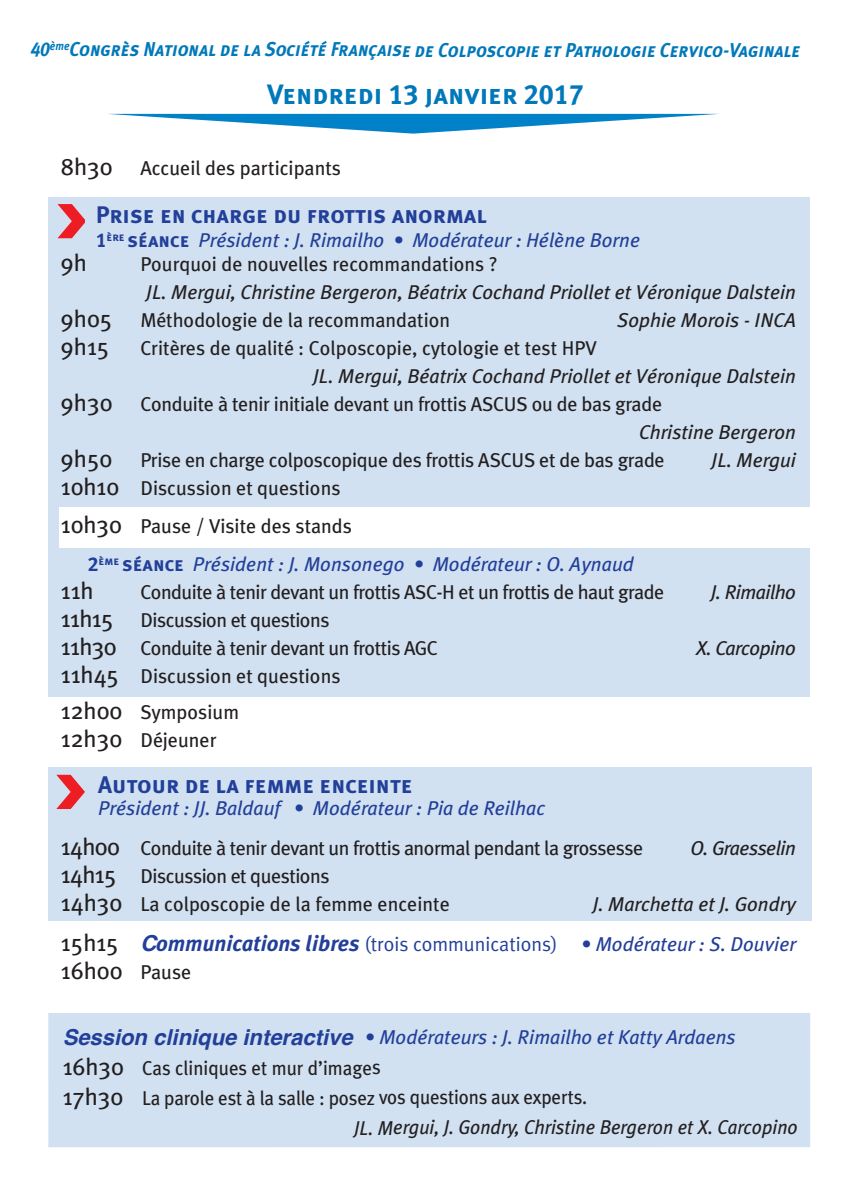
<style>
.page{position:relative;width:851px;height:1191px;background:#fff}
.page>*{position:absolute;margin:0;border:0;box-sizing:border-box;transform-origin:0 0}
.t1{font:28px "Meta Plus Bold Caps";color:#0078ba}
.t2{font:24px "Meta Plus Bold Caps";color:#223f99}
.t3{font:24px "Meta Plus";color:#231f20}
.t4{font:20px/28px "Meta Plus";letter-spacing:-.01em;color:#231f20}
.t5{font:italic 20px "Meta Plus";color:#223f99}
.t6{font:italic 20px "Meta Plus";color:#231f20}
.t7{font:20px "Meta Plus";letter-spacing:-.01em;color:#231f20;scale:.95 1}
.t8{font:italic 20px "Meta Plus Bold Caps";color:#0078ba;scale:.9 1}
.t9{font:20px "Meta Plus Normal";color:#223f99}
.t10{font:italic 20px "Meta Plus";color:#231f20;scale:.95 1}
.t11{font:italic 20px "Meta Plus";letter-spacing:-.025em;color:#231f20}
.s1{font-family:"Meta Plus Bold Caps";font-style:normal}
.s2{font-size:24px}
.s3{font-family:"Meta Plus";font-size:24px;color:#231f20}
.s4{font-family:"Helvetica";font-weight:700;font-style:italic;font-size:22px}
.s5{font-family:"Meta Plus";font-weight:700;font-style:italic;font-size:22px}
.s6{font-family:"Meta Plus";font-style:italic}
.s7{font-size:20px}
.s8{font-family:"Helvetica";font-weight:700;font-size:22px}
</style>
<div class="page">
<div style="left:48px;top:197px;width:762px;height:499px;background:#d1e1f1"></div>
<div style="left:48px;top:1013px;width:762px;height:134px;background:#d1e1f1"></div>
<div style="left:48px;top:767px;width:763px;height:153px;background:#d1e1f1"></div>
<div style="left:59px;top:508px;width:763px;height:40px;background:#fff"></div>
<svg style="left:109px;top:114px;width:608px;height:20px"></svg>
<svg style="left:56px;top:775px;width:28px;height:34px"></svg>
<svg style="left:57px;top:204px;width:27px;height:34px"></svg>
<p class="t8" style="left:31px;top:38px;width:856px">40<sup>ème</sup>Congrès National de la Société Française de Colposcopie et Pathologie Cervico-Vaginale</p>
<h1 class="t1" style="left:267px;top:78px;width:318px">Vendredi 13 janvier 2017</h1>
<p class="t3" style="left:61px;top:153px;width:53px">8h30</p>
<p class="t4" style="left:140px;top:154px;width:202px">Accueil des participants</p>
<p class="t2" style="left:96px;top:200px;width:392px">Prise en charge du frottis anormal</p>
<p class="t5" style="left:96px;top:228px;width:546px"><span class="s1">1</span><sup>ère</sup> <span class="s1">séance</span> Président : J. Rimailho • Modérateur : Hélène Borne</p>
<p class="t3" style="left:61px;top:248px;width:28px">9h</p>
<p class="t4" style="left:140px;top:250px;width:359px">Pourquoi de nouvelles recommandations ?</p>
<p class="t6" style="left:146px;top:280px;width:651px">JL. Mergui, Christine Bergeron, Béatrix Cochand Priollet et Véronique Dalstein</p>
<p class="t3" style="left:61px;top:304px;width:53px">9h05</p>
<p class="t4" style="left:140px;top:306px;width:311px">Méthodologie de la recommandation</p>
<p class="t6" style="left:617px;top:308px;width:180px">Sophie Morois - INCA</p>
<p class="t3" style="left:61px;top:332px;width:50px">9h15</p>
<p class="t4" style="left:140px;top:334px;width:458px">Critères de qualité : Colposcopie, cytologie et test HPV</p>
<p class="t6" style="left:313px;top:364px;width:484px">JL. Mergui, Béatrix Cochand Priollet et Véronique Dalstein</p>
<p class="t3" style="left:61px;top:388px;width:53px">9h30</p>
<p class="t4" style="left:140px;top:390px;width:523px">Conduite à tenir initiale devant un frottis ASCUS ou de bas grade</p>
<p class="t6" style="left:639px;top:420px;width:158px">Christine Bergeron</p>
<p class="t3" style="left:61px;top:444px;width:53px">9h50</p>
<p class="t4" style="left:140px;top:446px;width:526px">Prise en charge colposcopique des frottis ASCUS et de bas grade</p>
<p class="t6" style="left:711px;top:448px;width:86px">JL. Mergui</p>
<p class="t4" style="left:61px;top:474px;width:281px"><span class="s2">10h10</span> Discussion et questions</p>
<p class="t4" style="left:61px;top:512px;width:292px"><span class="s2">10h30</span> Pause / Visite des stands</p>
<p class="t5" style="left:88px;top:552px;width:547px"><span class="s1">2</span><sup>ème</sup> <span class="s1">séance</span> Président : J. Monsonego • Modérateur : O. Aynaud</p>
<p class="t3" style="left:61px;top:576px;width:34px">11h</p>
<p class="t4" style="left:140px;top:578px;width:525px">Conduite à tenir devant un frottis ASC-H et un frottis de haut grade</p>
<p class="t11" style="left:710px;top:580px;width:87px">J. Rimailho</p>
<p class="t3" style="left:61px;top:604px;width:54px">11h15</p>
<p class="t4" style="left:61px;top:606px;width:378px;text-indent:79px">Discussion et questions<br><span class="s2">11h30</span> Conduite à tenir devant un frottis AGC</p>
<p class="t11" style="left:696px;top:636px;width:101px">X. Carcopino</p>
<p class="t4" style="left:61px;top:658px;width:281px;line-height:36px"><span class="s2">11h45</span> Discussion et questions<br><span class="s2">12h00</span> Symposium</p>
<p class="t4" style="left:61px;top:726px;width:157px"><span class="s2">12h30</span> Déjeuner</p>
<p class="t2" style="left:98px;top:770px;width:316px">Autour de la femme enceinte</p>
<p class="t5" style="left:98px;top:796px;width:448px">Président : JJ. Baldauf • Modérateur : Pia de Reilhac</p>
<p class="t4" style="left:61px;top:834px;width:584px"><span class="s2">14h00</span> Conduite à tenir devant un frottis anormal pendant la grossesse</p>
<p class="t11" style="left:690px;top:836px;width:107px">O. Graesselin</p>
<p class="t4" style="left:61px;top:862px;width:390px"><span class="s2">14h15</span> Discussion et questions<br><span class="s2">14h30</span> La colposcopie de la femme enceinte</p>
<p class="t6" style="left:592px;top:892px;width:205px">J. Marchetta et J. Gondry</p>
<p class="t9" style="left:61px;top:932px;width:736px"><span class="s3">15h15</span> <span class="s4">C</span><span class="s5">ommunications libres</span> (trois communications) <span class="s6">• Modérateur : S. Douvier</span></p>
<p class="t3" style="left:61px;top:956px;width:132px">16h00 <span class="s7">Pause</span></p>
<p class="t5" style="left:63px;top:1025px;width:674px"><span class="s8">Session clinique interactive</span> • Modérateurs : J. Rimailho et Katty Ardaens</p>
<p class="t7" style="left:63px;top:1056px;width:336px"><span class="s2">16h30</span> Cas cliniques et mur d’images</p>
<p class="t7" style="left:63px;top:1086px;width:553px"><span class="s2">17h30</span> La parole est à la salle : posez vos questions aux experts.</p>
<p class="t10" style="left:354px;top:1115px;width:468px">JL. Mergui, J. Gondry, Christine Bergeron et X. Carcopino</p>
</div>
